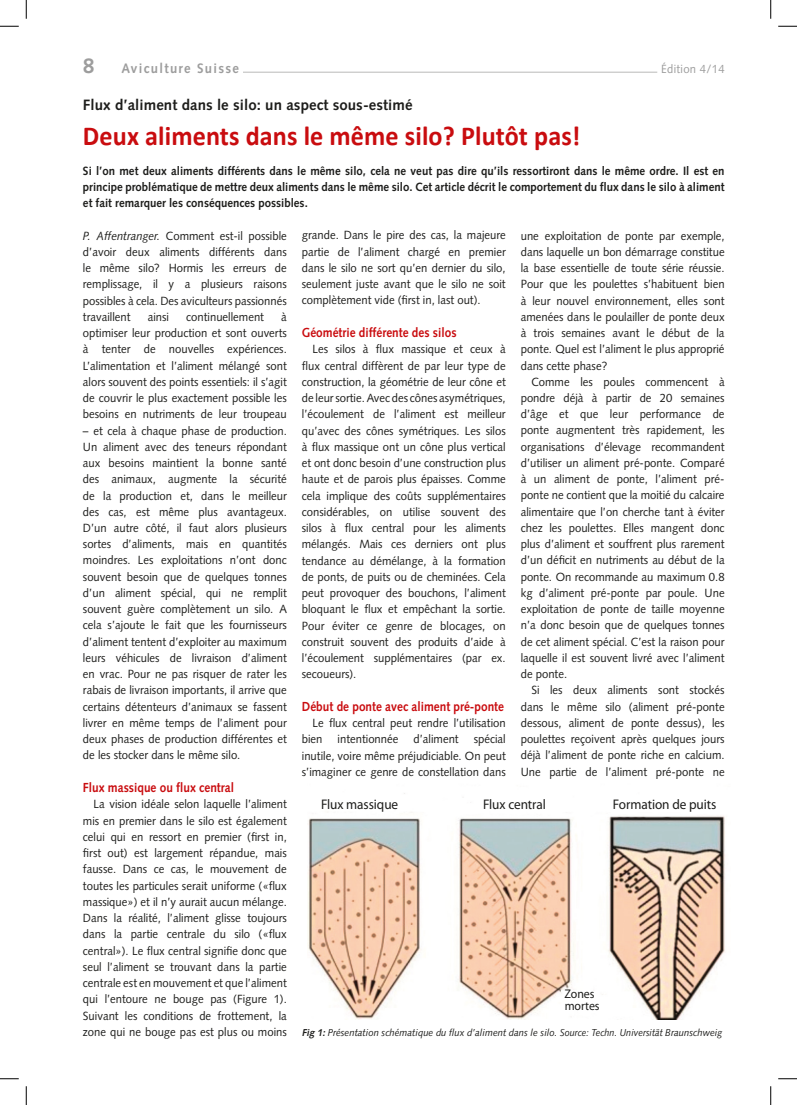
<style>
.page{position:relative;width:797px;height:1105px;background:#fff}
.page>*{position:absolute;margin:0;border:0;box-sizing:border-box;transform-origin:0 0}
.t1{font:700 27.5px "Calibri";letter-spacing:.005em;color:#c90c0f;scale:.95 1}
.t2{font:700 21.25px "Syntax";color:#9d9d9d}
.t3{font:700 15px "Syntax";letter-spacing:.005em;color:#1d1d1b}
.t4{font:14px "Myriad Pro";letter-spacing:-.005em;color:#1d1d1b;scale:.95 1}
.t5{font:700 13.75px "Syntax";letter-spacing:.1em;color:#9d9d9d;scale:.95 1}
.t6{font:700 13.12px "Syntax";color:#c90c0f;scale:.9 1}
.t7{font:12.5px/12.6px "Myriad Pro";letter-spacing:-.005em;color:#1d1d1b;scale:.95 1}
.t8{font:700 12px/16.2px "Syntax";color:#1d1d1b;text-align:justify;scale:.95 1}
.t9{font:11.88px/16.2px "Syntax";color:#1d1d1b;text-align:justify;scale:.95 1}
.t10{font:11.88px "Syntax";letter-spacing:.025em;color:#9d9d9d;scale:.95 1}
.t11{font:italic 10px "Syntax";color:#1d1d1b;scale:.95 1}
.s1{font-style:italic}
.s2{font-weight:700}
</style>
<div class="page">
<hr style="left:133px;top:72px;width:524px;height:1px;background:#c7c7c6">
<div style="left:117px;top:56px;width:126px;height:18px;background:#fff"></div>
<img style="left:308px;top:793px;width:417px;height:227px">
<svg style="left:0;top:25px;width:19px;height:2px"></svg>
<svg style="left:778px;top:25px;width:19px;height:2px"></svg>
<svg style="left:0;top:1078px;width:19px;height:1px"></svg>
<svg style="left:778px;top:1078px;width:19px;height:1px"></svg>
<svg style="left:25px;top:0;width:2px;height:19px"></svg>
<svg style="left:25px;top:1086px;width:2px;height:19px"></svg>
<svg style="left:770px;top:0;width:1px;height:19px"></svg>
<svg style="left:770px;top:1086px;width:1px;height:19px"></svg>
<h2 class="t2" style="left:83px;top:53px;width:13px">8</h2>
<p class="t5" style="left:121px;top:60px;width:125px">Aviculture Suisse</p>
<p class="t10" style="left:661px;top:62px;width:68px">Édition 4/14</p>
<p class="t3" style="left:83px;top:96px;width:331px">Flux d’aliment dans le silo: un aspect sous-estimé</p>
<h1 class="t1" style="left:83px;top:118px;width:525px">Deux aliments dans le même silo? Plutôt pas!</h1>
<p class="t8" style="left:83px;top:162px;width:677px">Si l’on met deux aliments différents dans le même silo, cela ne veut pas dire qu’ils ressortiront dans le même ordre. Il est en principe problématique de mettre deux aliments dans le même silo. Cet article décrit le comportement du flux dans le silo à aliment et fait remarquer les conséquences possibles.</p>
<p class="t9" style="left:83px;top:227px;width:216px"><span class="s1">P. Affentranger.</span> Comment est-il possible d’avoir deux aliments différents dans le même silo? Hormis les erreurs de remplissage, il y a plusieurs raisons possibles à cela. Des aviculteurs passionnés travaillent</p>
<p class="t9" style="left:302px;top:227px;width:216px">grande. Dans le pire des cas, la majeure partie de l’aliment chargé en premier dans le silo ne sort qu’en dernier du silo, seulement juste avant que le silo ne soit complètement vide (first in, last out).</p>
<p class="t6" style="left:302px;top:325px;width:173px">Géométrie différente des silos</p>
<p class="t9" style="left:302px;top:341px;width:216px;text-indent:11px">Les silos à flux massique et ceux à flux central diffèrent de par leur type de construction, la géométrie de leur cône et de leur sortie. Avec des cônes asymétriques, l’écoulement de l’aliment est meilleur qu’avec des cônes symétriques. Les silos à flux massique ont un cône plus vertical et ont donc besoin d’une construction plus haute et de parois plus épaisses. Comme cela implique des coûts supplémentaires considérables, on utilise souvent des silos à flux central pour les aliments mélangés. Mais ces derniers ont plus tendance au démélange, à la formation de ponts, de puits ou de cheminées. Cela peut provoquer des bouchons, l’aliment bloquant le flux et empêchant la sortie.<br>Pour éviter ce genre de blocages, on construit souvent des produits d’aide à l’écoulement supplémentaires (par ex. secoueurs).</p>
<p class="t6" style="left:302px;top:699px;width:226px">Début de ponte avec aliment pré-ponte</p>
<p class="t9" style="left:302px;top:715px;width:216px;text-indent:11px">Le flux central peut rendre l’utilisation bien</p>
<p class="t9" style="left:521px;top:227px;width:216px">une exploitation de ponte par exemple, dans laquelle un bon démarrage constitue la base essentielle de toute série réussie.<br>Pour que les poulettes s’habituent bien à leur nouvel environnement, elles sont amenées dans le poulailler de ponte deux à trois semaines avant le début de la ponte. Quel est l’aliment le plus approprié dans cette phase?</p>
<p class="t9" style="left:521px;top:374px;width:216px;text-indent:11px">Comme les poules commencent à pondre déjà à partir de 20 semaines d’âge et que leur performance de ponte augmentent très rapidement, les organisations d’élevage recommandent d’utiliser un aliment pré-ponte. Comparé à un aliment de ponte, l’aliment pré&shy;ponte ne contient que la moitié du calcaire alimentaire que l’on cherche tant à éviter chez les poulettes. Elles mangent donc plus d’aliment et souffrent plus rarement d’un déficit en nutriments au début de la ponte. On recommande au maximum 0.8 kg d’aliment pré-ponte par poule. Une exploitation de ponte de taille moyenne n’a donc besoin que de quelques tonnes de cet aliment spécial. C’est la raison pour laquelle il est souvent livré avec l’aliment de ponte.</p>
<p class="t9" style="left:521px;top:682px;width:216px;text-indent:11px">Si les deux aliments sont stockés dans le même silo (aliment pré-ponte dessous, aliment de ponte dessus), les poulettes reçoivent après quelques jours déjà l’aliment de ponte riche en calcium.<br>Une partie de l’aliment pré-ponte ne</p>
<p class="t9" style="left:148px;top:309px;width:24px">ainsi</p>
<p class="t9" style="left:186px;top:309px;width:83px">continuellement</p>
<p class="t9" style="left:83px;top:309px;width:216px;text-indent:198px">à optimiser leur production et sont ouverts à tenter de nouvelles expériences.<br>L’alimentation et l’aliment mélangé sont alors souvent des points essentiels: il s’agit de couvrir le plus exactement possible les besoins en nutriments de leur troupeau</p>
<p class="t9" style="left:83px;top:422px;width:216px">– et cela à chaque phase de production.<br>Un aliment avec des teneurs répondant aux besoins maintient la bonne santé des animaux, augmente la sécurité de la production et, dans le meilleur des cas, est même plus avantageux.<br>D’un autre côté, il faut alors plusieurs sortes d’aliments, mais en quantités moindres. Les exploitations n’ont donc souvent besoin que de quelques tonnes d’un aliment spécial, qui ne remplit souvent guère complètement un silo. A cela s’ajoute le fait que les fournisseurs d’aliment tentent d’exploiter au maximum leurs véhicules de livraison d’aliment en vrac. Pour ne pas risquer de rater les rabais de livraison importants, il arrive que certains détenteurs d’animaux se fassent livrer en même temps de l’aliment pour deux phases de production différentes et de les stocker dans le même silo.</p>
<p class="t6" style="left:83px;top:780px;width:169px">Flux massique ou flux central</p>
<p class="t9" style="left:83px;top:796px;width:216px;text-indent:11px">La vision idéale selon laquelle l’aliment mis en premier dans le silo est également celui qui en ressort en premier (first in, first out) est largement répandue, mais fausse. Dans ce cas, le mouvement de toutes les particules serait uniforme («flux massique») et il n’y aurait aucun mélange.<br>Dans la réalité, l’aliment glisse toujours dans la partie centrale du silo («flux central»). Le flux central signifie donc que seul l’aliment se trouvant dans la partie centrale est en mouvement et que l’aliment qui l’entoure ne bouge pas (Figure 1).<br>Suivant les conditions de frottement, la zone qui ne bouge pas est plus ou moins</p>
<p class="t9" style="left:302px;top:731px;width:216px;text-indent:172px">spécial inutile, voire même préjudiciable. On peut s’imaginer ce genre de constellation dans</p>
<p class="t9" style="left:337px;top:731px;width:66px">intentionnée</p>
<p class="t9" style="left:413px;top:731px;width:49px">d’aliment</p>
<p class="t4" style="left:321px;top:795px;width:83px">Flux massique</p>
<p class="t4" style="left:483px;top:795px;width:68px">Flux central</p>
<p class="t4" style="left:613px;top:795px;width:110px">Formation de puits</p>
<p class="t7" style="left:564px;top:987px;width:39px">Zones mortes</p>
<p class="t11" style="left:302px;top:1027px;width:444px"><span class="s2">Fig 1:</span> Présentation schématique du flux d’aliment dans le silo. Source: Techn. Universität Braunschweig</p>
</div>
